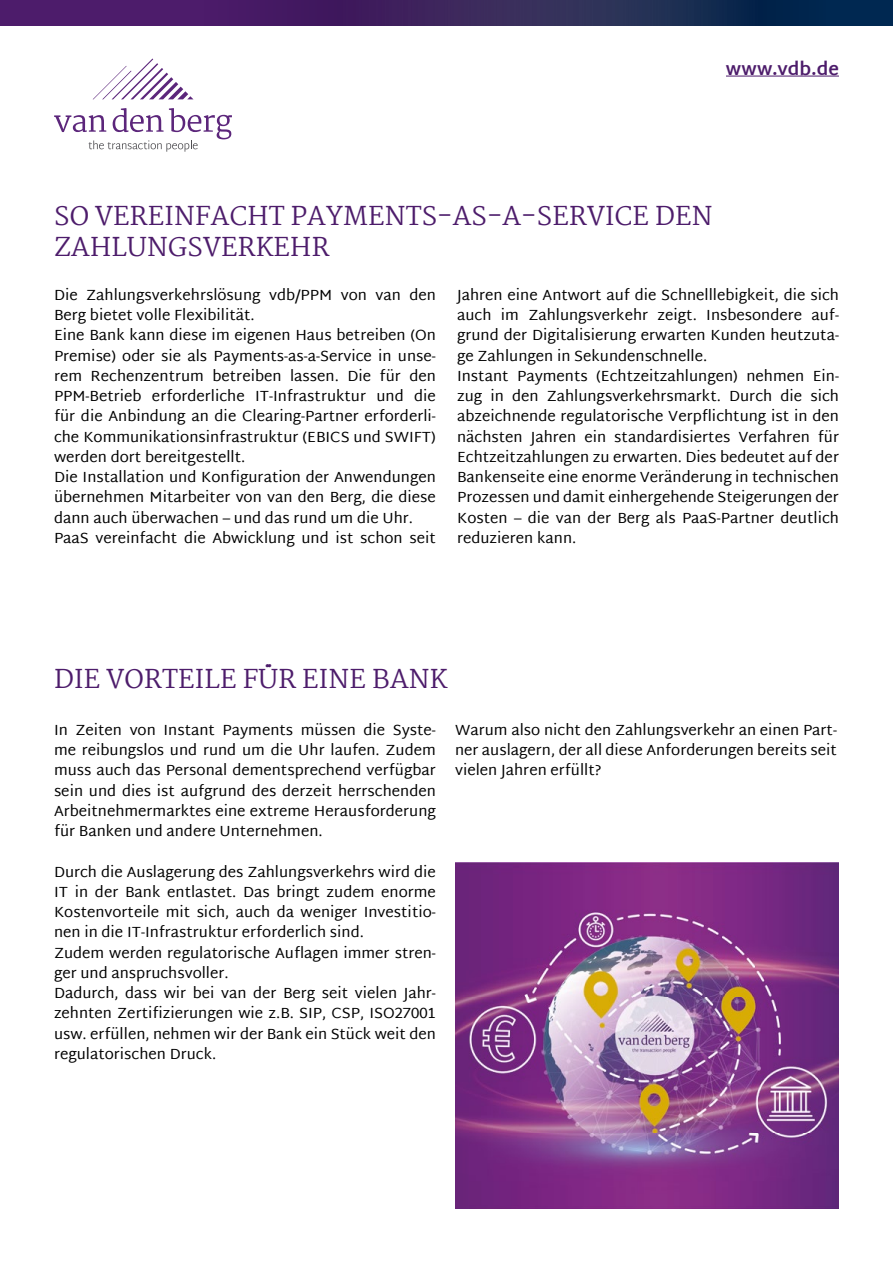
<style>
.page{position:relative;width:893px;height:1263px;background:#fff}
.page>*{position:absolute;margin:0;border:0;box-sizing:border-box;transform-origin:0 0}
.t1{font:25.5px/30.6px "Martel";letter-spacing:.01em;color:#4d1c6b}
.t2{font:700 18px "Martel Sans";color:#4d1c6b}
.t3{font:15px/20.2px "Martel Sans";color:#000}
</style>
<div class="page">
<svg style="left:93px;top:59px;width:100px;height:40px"></svg>
<svg style="left:54px;top:108px;width:178px;height:44px"></svg>
<div style="left:0;top:0;width:825px;height:26px;background:#4d1c6b"></div>
<div style="left:204px;top:0;width:689px;height:26px;background:linear-gradient(to right,#551d65,#002f4b)"></div>
<hr style="left:726px;top:76px;width:113px;height:1px;background:#4d1c6b">
<img style="left:455px;top:862px;width:384px;height:347px">
<p class="t2" style="left:726px;top:58px;width:114px">www.vdb.de</p>
<h1 class="t1" style="left:54px;top:201px;width:660px">SO VEREINFACHT PAYMENTS-AS-A-SERVICE DEN<br>ZAHLUNGSVERKEHR</h1>
<p class="t3" style="left:54px;top:284px;width:383px">Die Zahlungsverkehrslösung vdb/PPM von van den Berg bietet volle Flexibilität.<br>Eine Bank kann diese im eigenen Haus betreiben (On Premise) oder sie als Payments-as-a-Service in unse&shy;rem Rechenzentrum betreiben lassen. Die für den PPM-Betrieb erforderliche IT-Infrastruktur und die für die Anbindung an die Clearing-Partner erforderli&shy;che Kommunikationsinfrastruktur (EBICS und SWIFT) werden dort bereitgestellt.<br>Die Installation und Konfiguration der Anwendungen übernehmen Mitarbeiter von van den Berg, die diese dann auch überwachen – und das rund um die Uhr.<br>PaaS vereinfacht die Abwicklung und ist schon seit</p>
<p class="t3" style="left:457px;top:284px;width:383px">Jahren eine Antwort auf die Schnelllebigkeit, die sich auch im Zahlungsverkehr zeigt. Insbesondere auf&shy;grund der Digitalisierung erwarten Kunden heutzuta&shy;ge Zahlungen in Sekundenschnelle.<br>Instant Payments (Echtzeitzahlungen) nehmen Ein&shy;zug in den Zahlungsverkehrsmarkt. Durch die sich abzeichnende regulatorische Verpflichtung ist in den nächsten Jahren ein standardisiertes Verfahren für Echtzeitzahlungen zu erwarten. Dies bedeutet auf der Bankenseite eine enorme Veränderung in technischen Prozessen und damit einhergehende Steigerungen der Kosten – die van der Berg als PaaS-Partner deutlich reduzieren kann.</p>
<h1 class="t1" style="left:54px;top:664px;width:395px">DIE VORTEILE FÜR EINE BANK</h1>
<p class="t3" style="left:54px;top:719px;width:383px;text-align:justify">In Zeiten von Instant Payments müssen die Syste&shy;me reibungslos und rund um die Uhr laufen. Zudem muss auch das Personal dementsprechend verfügbar sein und dies ist aufgrund des derzeit herrschenden Arbeitnehmermarktes eine extreme Herausforderung für Banken und andere Unternehmen.</p>
<p class="t3" style="left:54px;top:861px;width:383px">Durch die Auslagerung des Zahlungsverkehrs wird die IT in der Bank entlastet. Das bringt zudem enorme Kostenvorteile mit sich, auch da weniger Investitio&shy;nen in die IT-Infrastruktur erforderlich sind.<br>Zudem werden regulatorische Auflagen immer stren&shy;ger und anspruchsvoller.<br>Dadurch, dass wir bei van der Berg seit vielen Jahr&shy;zehnten Zertifizierungen wie z.B. SIP, CSP, ISO27001 usw. erfüllen, nehmen wir der Bank ein Stück weit den regulatorischen Druck.</p>
<p class="t3" style="left:455px;top:719px;width:383px;text-align:justify">Warum also nicht den Zahlungsverkehr an einen Part&shy;ner auslagern, der all diese Anforderungen bereits seit vielen Jahren erfüllt?</p>
</div>
